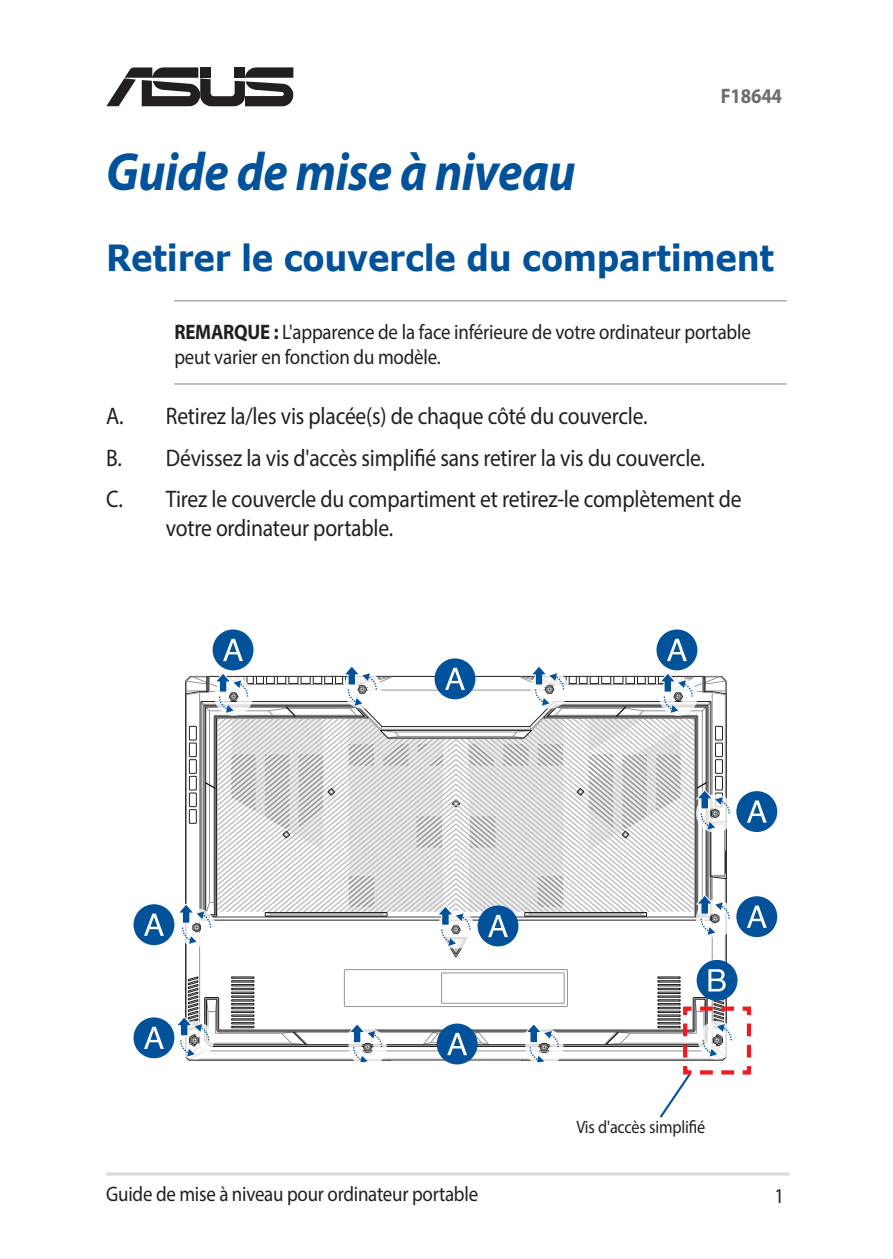
<style>
.page{position:relative;width:893px;height:1259px;background:#fff}
.page>*{position:absolute;margin:0;border:0;box-sizing:border-box;transform-origin:0 0}
.t1{font:italic 700 54px "Myriad Pro";letter-spacing:-.01em;color:#01529a;scale:.9 1}
.t2{font:700 36px "Verdana";letter-spacing:-.01em;color:#01529a;scale:.9 1}
.t3{font:24px/41.7px "Myriad Pro";letter-spacing:-.01em;color:#231f20;scale:.9 1}
.t4{font:21px/25.2px "Myriad Pro";letter-spacing:-.01em;color:#231f20;scale:.9 1}
.t5{font:700 21px "Myriad Pro";letter-spacing:-.01em;color:#6c6d70;scale:.9 1}
.t6{font:18px "Myriad Pro";letter-spacing:-.01em;color:#231f20;scale:.9 1}
.s1{font-weight:700}
</style>
<div class="page">
<hr style="left:106px;top:1172px;width:683px;height:3px;background:#d8d8d8">
<svg style="left:106px;top:67px;width:187px;height:39px"></svg>
<hr style="left:174px;top:300px;width:613px;height:1px;background:#a8a9ad">
<hr style="left:174px;top:383px;width:613px;height:2px;background:#a8a9ad">
<div style="left:696px;top:899px;width:38px;height:38px;border:13px solid #fff;border-radius:50%"></div>
<div style="left:696px;top:794px;width:38px;height:38px;border:13px solid #fff;border-radius:50%"></div>
<div style="left:134px;top:904px;width:40px;height:41px;background:#01529a;border-radius:50%"></div>
<svg style="left:144px;top:913px;width:20px;height:23px"></svg>
<div style="left:697px;top:960px;width:40px;height:40px;background:#01529a;border-radius:50%"></div>
<div style="left:213px;top:629px;width:40px;height:41px;background:#01529a;border-radius:50%"></div>
<div style="left:656px;top:629px;width:41px;height:41px;background:#01529a;border-radius:50%"></div>
<div style="left:736px;top:791px;width:41px;height:41px;background:#01529a;border-radius:50%"></div>
<svg style="left:747px;top:800px;width:20px;height:22px"></svg>
<div style="left:134px;top:1017px;width:40px;height:41px;background:#01529a;border-radius:50%"></div>
<svg style="left:144px;top:1026px;width:20px;height:23px"></svg>
<svg style="left:179px;top:639px;width:551px;height:319px"></svg>
<svg style="left:177px;top:969px;width:575px;height:149px"></svg>
<div style="left:736px;top:896px;width:41px;height:41px;background:#01529a;border-radius:50%"></div>
<svg style="left:747px;top:905px;width:20px;height:23px"></svg>
<h1 class="t1" style="left:106px;top:137px;width:523px">Guide de mise à niveau</h1>
<p class="t5" style="left:721px;top:82px;width:70px">F18644</p>
<h2 class="t2" style="left:106px;top:233px;width:744px">Retirer le couvercle du compartiment</h2>
<p class="t4" style="left:174px;top:319px;width:642px"><span class="s1">REMARQUE :</span> L'apparence de la face inférieure de votre ordinateur portable peut varier en fonction du modèle.</p>
<p class="t3" style="left:106px;top:395px;width:707px">A. Retirez la/les vis placée(s) de chaque côté du couvercle.<br>B. Dévissez la vis d'accès simplifié sans retirer la vis du couvercle.<br>C. Tirez le couvercle du compartiment et retirez-le complètement de</p>
<p class="t3" style="left:166px;top:507px;width:254px">votre ordinateur portable.</p>
<p class="t6" style="left:576px;top:1116px;width:145px">Vis d'accès simplifié</p>
<p class="t4" style="left:106px;top:1180px;width:415px">Guide de mise à niveau pour ordinateur portable</p>
<p class="t4" style="left:775px;top:1182px;width:12px">1</p>
</div>
